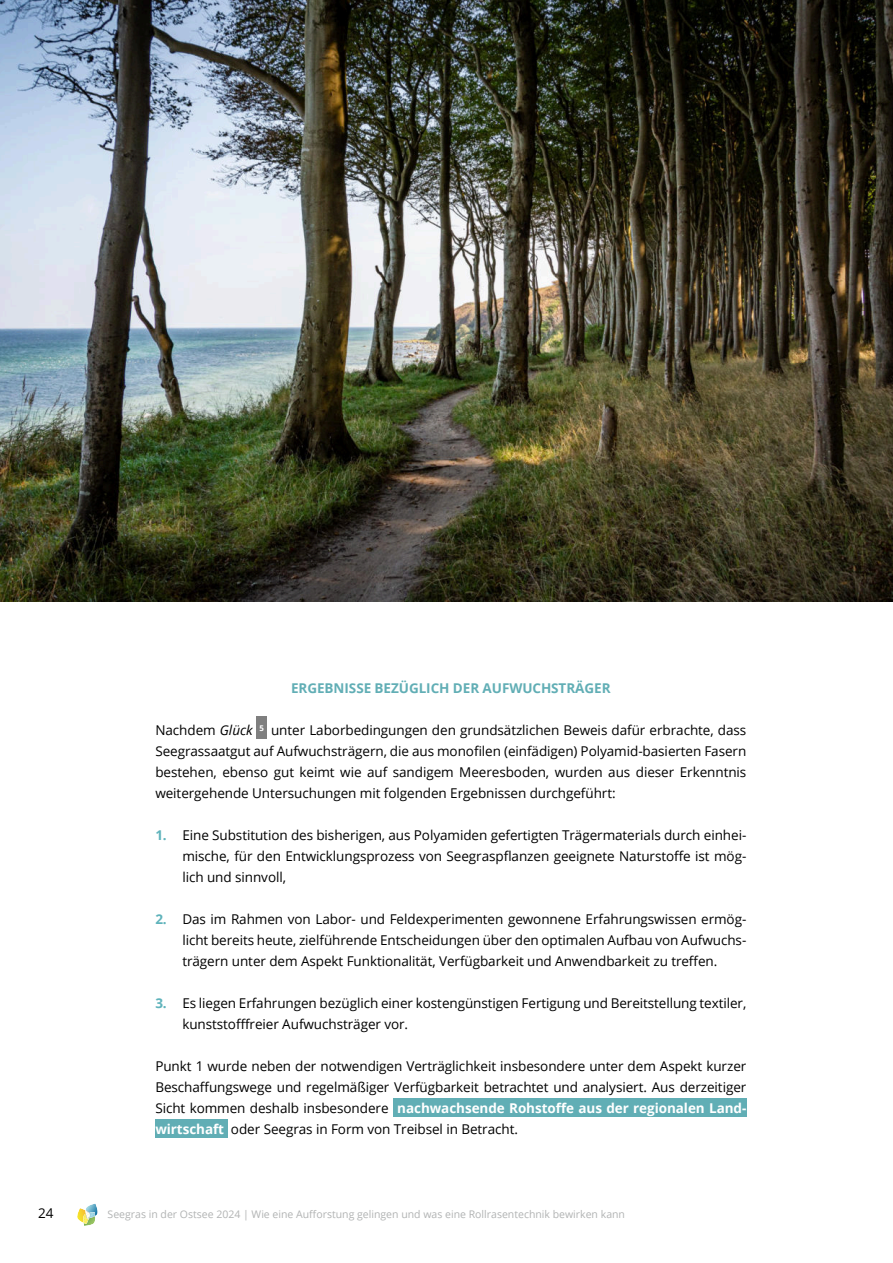
<style>
.page{position:relative;width:893px;height:1263px;background:#fff}
.page>*{position:absolute;margin:0;border:0;box-sizing:border-box;transform-origin:0 0}
.t1{font:13.5px/21px "Open Sans";letter-spacing:-.005em;color:#000;text-align:justify}
.t2{font:700 13.5px "Open Sans";letter-spacing:-.005em;color:#61aeb5}
.t3{font:10.5px "Open Sans";color:#b1b3b3}
.s1{font-style:italic}
.s2{font-weight:700;color:#5fb3bb}
.s3{font-weight:700;color:#fff}
</style>
<div class="page">
<svg style="left:77px;top:1203px;width:21px;height:23px"></svg>
<div style="left:257px;top:716px;width:10px;height:23px;background:#7f7f7f"></div>
<div style="left:393px;top:1099px;width:353px;height:18px;background:#61aeb5"></div>
<div style="left:155px;top:1120px;width:73px;height:18px;background:#61aeb5"></div>
<img style="left:0;top:0;width:893px;height:601px">
<p class="t2" style="left:291px;top:679px;width:321px">ERGEBNISSE BEZÜGLICH DER AUFWUCHSTRÄGER</p>
<p class="t1" style="left:155px;top:719px;width:592px">Nachdem <span class="s1">Glück</span> <sup>5</sup> unter Laborbedingungen den grundsätzlichen Beweis dafür erbrachte, dass Seegrassaatgut auf Aufwuchsträgern, die aus monofilen (einfädigen) Polyamid-basierten Fasern bestehen, ebenso gut keimt wie auf sandigem Meeresboden, wurden aus dieser Erkenntnis weitergehende Untersuchungen mit folgenden Ergebnissen durchgeführt:</p>
<p class="t1" style="left:182px;top:824px;width:565px;text-indent:-27px"><span class="s2">1.</span> Eine Substitution des bisherigen, aus Polyamiden gefertigten Trägermaterials durch einhei&shy;mische, für den Entwicklungsprozess von Seegraspflanzen geeignete Naturstoffe ist mög&shy;lich und sinnvoll,</p>
<p class="t1" style="left:182px;top:908px;width:565px;text-indent:-27px"><span class="s2">2.</span> Das im Rahmen von Labor- und Feldexperimenten gewonnene Erfahrungswissen ermög&shy;licht bereits heute, zielführende Entscheidungen über den optimalen Aufbau von Aufwuchs&shy;trägern unter dem Aspekt Funktionalität, Verfügbarkeit und Anwendbarkeit zu treffen.</p>
<p class="t1" style="left:182px;top:992px;width:565px;text-indent:-27px"><span class="s2">3.</span> Es liegen Erfahrungen bezüglich einer kostengünstigen Fertigung und Bereitstellung textiler, kunststofffreier Aufwuchsträger vor.</p>
<p class="t1" style="left:155px;top:1055px;width:592px">Punkt 1 wurde neben der notwendigen Verträglichkeit insbesondere unter dem Aspekt kurzer Beschaffungswege und regelmäßiger Verfügbarkeit betrachtet und analysiert. Aus derzeitiger Sicht kommen deshalb insbesondere <span class="s3">nachwachsende Rohstoffe aus der regionalen Land&shy;wirtschaft</span> oder Seegras in Form von Treibsel in Betracht.</p>
<p class="t1" style="left:38px;top:1202px;width:17px">24</p>
<p class="t3" style="left:108px;top:1207px;width:519px">Seegras in der Ostsee 2024 | Wie eine Aufforstung gelingen und was eine Rollrasentechnik bewirken kann</p>
</div>
